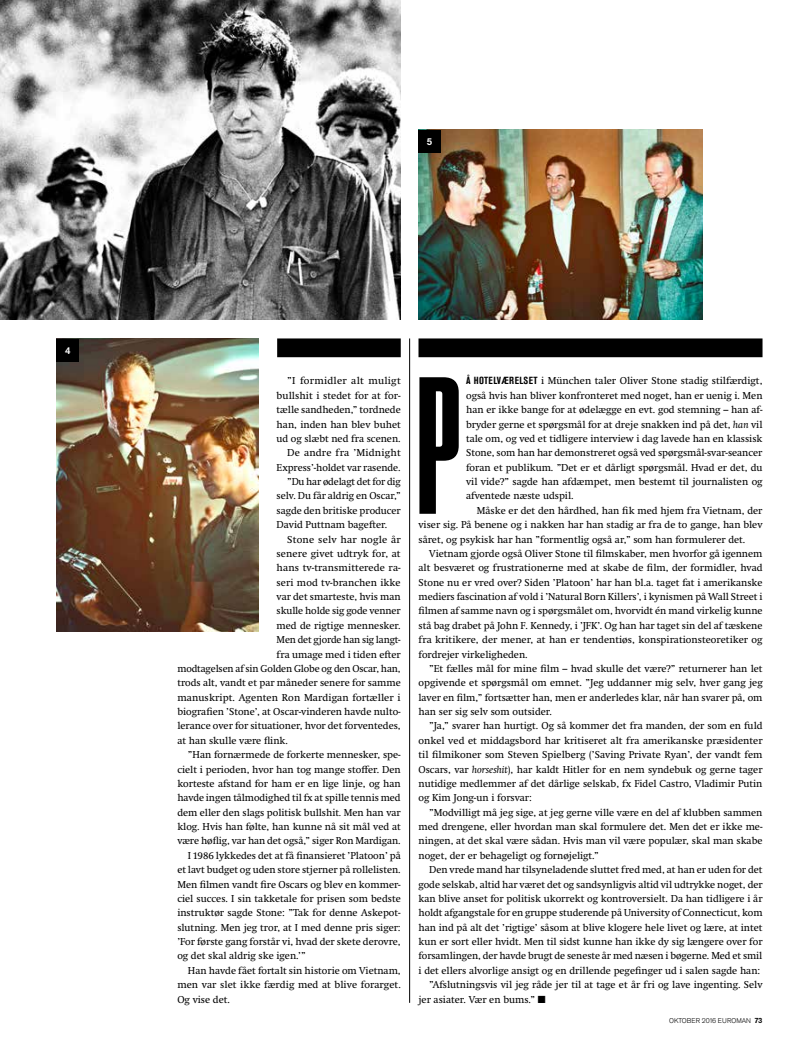
<style>
.page{position:relative;width:798px;height:1056px;background:#fff}
.page>*{position:absolute;margin:0;border:0;box-sizing:border-box;transform-origin:0 0}
.t1{font:700 195.12px "Tungsten Compressed";color:#000}
.t2{font:10.25px/14.4px "Swift Neue LT Pro";color:#000;text-align:justify}
.t3{font:10.25px "Swift Neue LT Pro";letter-spacing:.025em;color:#000}
.t4{font:500 9.88px "Akzidenz Grotesk Pro";color:#fff}
.t5{font:300 6.88px "Akzidenz Grotesk Pro";color:#000}
.s1{font-style:italic}
.s2{font-family:"Akzidenz Grotesk Pro";font-weight:700;font-stretch:condensed}
.s3{font-weight:500;font-size:7.5px}
</style>
<div class="page">
<img style="left:0;top:0;width:400px;height:320px">
<div style="left:277px;top:338px;width:123px;height:19px;background:#000"></div>
<div style="left:418px;top:338px;width:344px;height:19px;background:#000"></div>
<hr style="left:409px;top:338px;width:1px;height:665px;background:#000">
<img style="left:418px;top:130px;width:284px;height:190px">
<img style="left:57px;top:338px;width:202px;height:293px">
<div style="left:57px;top:339px;width:22px;height:23px;background:#000"></div>
<div style="left:418px;top:130px;width:22px;height:23px;background:#000"></div>
<p class="t4" style="left:65px;top:344px;width:7px">4</p>
<p class="t4" style="left:426px;top:135px;width:7px">5</p>
<p class="t3" style="left:287px;top:375px;width:115px">”I formidler alt muligt</p>
<p class="t2" style="left:276px;top:388px;width:126px">bullshit i stedet for at for-</p>
<p class="t2" style="left:276px;top:402px;width:125px">tælle sandheden,” tordnede</p>
<p class="t2" style="left:276px;top:417px;width:126px">han, inden han blev buhet</p>
<p class="t2" style="left:276px;top:431px;width:126px">ud og slæbt ned fra scenen.</p>
<p class="t2" style="left:287px;top:446px;width:115px">De andre fra ’Midnight</p>
<p class="t2" style="left:276px;top:460px;width:125px">Express’-holdet var rasende.</p>
<p class="t2" style="left:287px;top:474px;width:115px">”Du har ødelagt det for dig</p>
<p class="t2" style="left:276px;top:489px;width:126px">selv. Du får aldrig en Oscar,”</p>
<p class="t2" style="left:276px;top:503px;width:126px">sagde den britiske producer</p>
<p class="t2" style="left:276px;top:517px;width:112px">David Puttnam bagefter.</p>
<p class="t2" style="left:287px;top:532px;width:115px">Stone selv har nogle år</p>
<p class="t2" style="left:276px;top:546px;width:125px">senere givet udtryk for, at</p>
<p class="t2" style="left:276px;top:561px;width:126px">hans tv-transmitterede ra-</p>
<p class="t2" style="left:276px;top:575px;width:125px">seri mod tv-branchen ikke</p>
<p class="t2" style="left:276px;top:589px;width:126px">var det smarteste, hvis man</p>
<p class="t2" style="left:276px;top:604px;width:125px">skulle holde sig gode venner</p>
<p class="t2" style="left:276px;top:618px;width:126px">med de rigtige mennesker.</p>
<p class="t2" style="left:276px;top:632px;width:126px">Men det gjorde han sig langt-</p>
<p class="t2" style="left:276px;top:647px;width:126px">fra umage med i tiden efter</p>
<p class="t2" style="left:177px;top:661px;width:225px">modtagelsen af sin Golden Globe og den Oscar, han,</p>
<p class="t2" style="left:177px;top:676px;width:225px">trods alt, vandt et par måneder senere for samme</p>
<p class="t2" style="left:177px;top:690px;width:225px">manuskript. Agenten Ron Mardigan fortæller i</p>
<p class="t2" style="left:177px;top:704px;width:225px">biografien ’Stone’, at Oscar-vinderen havde nulto-</p>
<p class="t2" style="left:177px;top:719px;width:225px">lerance over for situationer, hvor det forventedes,</p>
<p class="t2" style="left:177px;top:733px;width:112px">at han skulle være flink.</p>
<p class="t2" style="left:188px;top:747px;width:214px">”Han fornærmede de forkerte mennesker, spe-</p>
<p class="t2" style="left:177px;top:762px;width:225px">cielt i perioden, hvor han tog mange stoffer. Den</p>
<p class="t2" style="left:177px;top:776px;width:225px">korteste afstand for ham er en lige linje, og han</p>
<p class="t2" style="left:177px;top:791px;width:225px">havde ingen tålmodighed til fx at spille tennis med</p>
<p class="t2" style="left:177px;top:805px;width:225px">dem eller den slags politisk bullshit<span class="s1">.</span> Men han var</p>
<p class="t2" style="left:177px;top:819px;width:225px">klog. Hvis han følte, han kunne nå sit mål ved at</p>
<p class="t2" style="left:177px;top:834px;width:225px">være høflig, var han det også,” siger Ron Mardigan.</p>
<p class="t2" style="left:188px;top:848px;width:214px">I 1986 lykkedes det at få finansieret ’Platoon’ på</p>
<p class="t2" style="left:177px;top:862px;width:225px">et lavt budget og uden store stjerner på rollelisten.</p>
<p class="t2" style="left:177px;top:877px;width:225px">Men filmen vandt fire Oscars og blev en kommer-</p>
<p class="t2" style="left:177px;top:891px;width:225px">ciel succes. I sin takketale for prisen som bedste</p>
<p class="t2" style="left:177px;top:906px;width:225px">instruktør sagde Stone: ”Tak for denne Askepot-</p>
<p class="t2" style="left:177px;top:920px;width:225px">slutning. Men jeg tror, at I med denne pris siger:</p>
<p class="t2" style="left:177px;top:934px;width:225px">’For første gang forstår vi, hvad der skete derovre,</p>
<p class="t2" style="left:177px;top:949px;width:130px">og det skal aldrig ske igen.’”</p>
<p class="t2" style="left:188px;top:963px;width:214px">Han havde fået fortalt sin historie om Vietnam,</p>
<p class="t2" style="left:177px;top:977px;width:225px">men var slet ikke færdig med at blive forarget.</p>
<p class="t2" style="left:177px;top:992px;width:54px">Og vise det.</p>
<h1 class="t1" style="left:416px;top:356px;width:45px">P</h1>
<p class="t2" style="left:466px;top:374px;width:298px"><span class="s2">Å HOTELVÆRELSET</span> i München taler Oliver Stone stadig stilfærdigt, også hvis han bliver konfronteret med noget, han er uenig i. Men han er ikke bange for at ødelægge en evt. god stemning – han af&shy;bryder gerne et spørgsmål for at dreje snakken ind på det, <span class="s1">han</span> vil tale om, og ved et tidligere interview i dag lavede han en klassisk Stone, som han har demonstreret også ved spørgsmål-svar-seancer foran et publikum. ”Det er et dårligt spørgsmål. Hvad er det, du vil vide?” sagde han afdæmpet, men bestemt til journalisten og afventede næste udspil.</p>
<p class="t2" style="left:418px;top:503px;width:345px;text-indent:58px">Måske er det den hårdhed, han fik med hjem fra Vietnam, der viser sig. På benene og i nakken har han stadig ar fra de to gange, han blev såret, og psykisk har han ”formentlig også ar,” som han formulerer det.</p>
<p class="t2" style="left:418px;top:546px;width:345px;text-indent:11px">Vietnam gjorde også Oliver Stone til filmskaber, men hvorfor gå igennem alt besværet og frustrationerne med at skabe de film, der formidler, hvad Stone nu er vred over? Siden ’Platoon’ har han bl.a. taget fat i amerikanske mediers fascination af vold i ’Natural Born Killers’, i kynismen på Wall Street i filmen af samme navn og i spørgsmålet om, hvorvidt én mand virkelig kunne stå bag drabet på John F. Kennedy, i ’JFK’. Og han har taget sin del af tæskene fra kritikere, der mener, at han er tendentiøs, konspirationsteoretiker og fordrejer virkeligheden.</p>
<p class="t2" style="left:418px;top:661px;width:345px;text-indent:11px">”Et fælles mål for mine film – hvad skulle det være?” returnerer han let opgivende et spørgsmål om emnet. ”Jeg uddanner mig selv, hver gang jeg laver en film,” fortsætter han, men er anderledes klar, når han svarer på, om han ser sig selv som outsider.</p>
<p class="t2" style="left:418px;top:719px;width:345px;text-indent:11px">”Ja,” svarer han hurtigt. Og så kommer det fra manden, der som en fuld onkel ved et middagsbord har kritiseret alt fra amerikanske præsidenter til filmikoner som Steven Spielberg (’Saving Private Ryan’, der vandt fem Oscars, var <span class="s1">horseshit</span>), har kaldt Hitler for en nem syndebuk og gerne tager nutidige medlemmer af det dårlige selskab, fx Fidel Castro, Vladimir Putin og Kim Jong-un i forsvar:</p>
<p class="t2" style="left:418px;top:805px;width:345px;text-indent:11px">”Modvilligt må jeg sige, at jeg gerne ville være en del af klubben sammen med drengene, eller hvordan man skal formulere det. Men det er ikke me&shy;ningen, at det skal være sådan. Hvis man vil være populær, skal man skabe noget, der er behageligt og fornøjeligt.”</p>
<p class="t2" style="left:429px;top:862px;width:335px">Den vrede mand har tilsyneladende sluttet fred med, at han er uden for det</p>
<p class="t2" style="left:418px;top:877px;width:345px">gode selskab, altid har været det og sandsynligvis altid vil udtrykke noget, der</p>
<p class="t2" style="left:418px;top:891px;width:345px">kan blive anset for politisk ukorrekt og kontroversielt. Da han tidligere i år</p>
<p class="t2" style="left:418px;top:906px;width:345px">holdt afgangstale for en gruppe studerende på University of Connecticut, kom</p>
<p class="t2" style="left:418px;top:920px;width:345px">han ind på alt det ’rigtige’ såsom at blive klogere hele livet og lære, at intet</p>
<p class="t2" style="left:418px;top:934px;width:345px">kun er sort eller hvidt. Men til sidst kunne han ikke dy sig længere over for</p>
<p class="t2" style="left:418px;top:949px;width:345px">forsamlingen, der havde brugt de seneste år med næsen i bøgerne. Med et smil</p>
<p class="t2" style="left:418px;top:963px;width:343px">i det ellers alvorlige ansigt og en drillende pegefinger ud i salen sagde han:</p>
<p class="t2" style="left:429px;top:977px;width:335px">”Afslutningsvis vil jeg råde jer til at tage et år fri og lave ingenting. Selv</p>
<p class="t2" style="left:418px;top:992px;width:129px">jer asiater. Vær en bums.” ■</p>
<p class="t5" style="left:668px;top:1016px;width:95px">OKTOBER 2016 EUROMAN <span class="s3">73</span></p>
</div>
